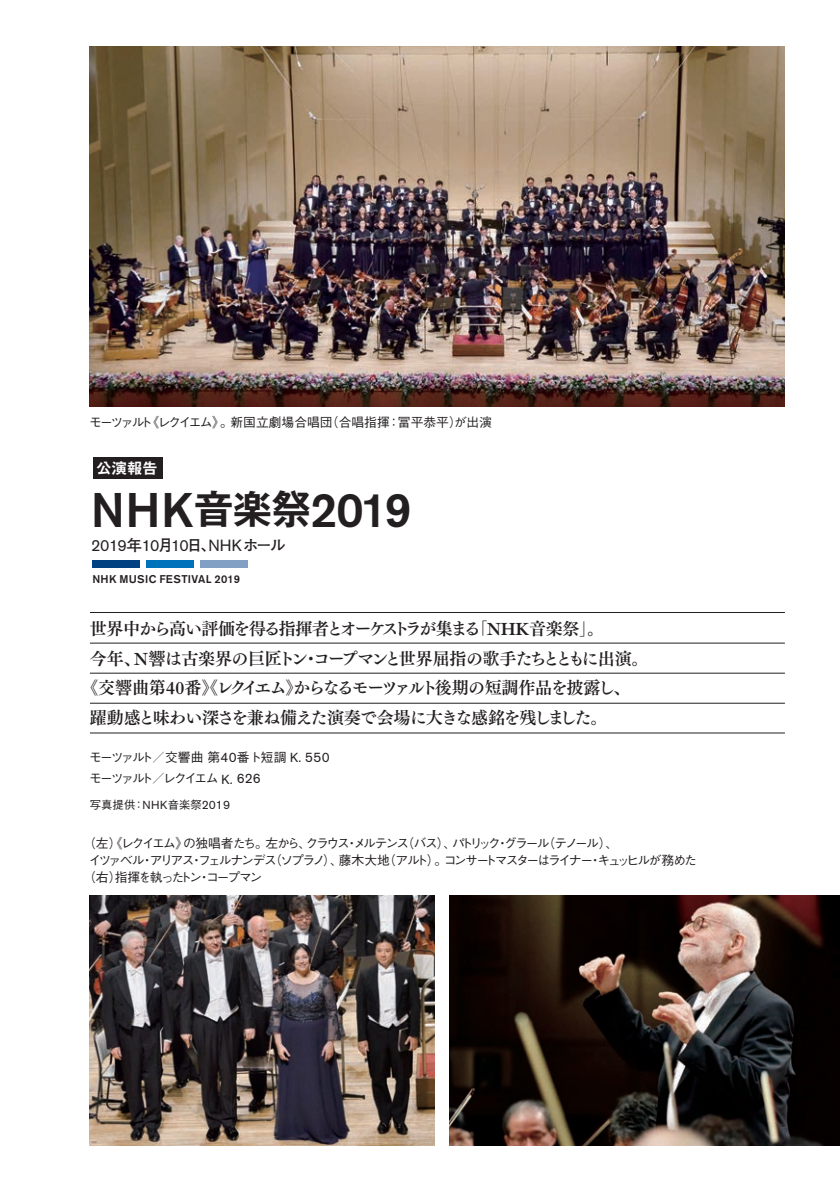
<style>
.page{position:relative;width:840px;height:1191px;background:#fff}
.page>*{position:absolute;margin:0;border:0;box-sizing:border-box;transform-origin:0 0}
.t1{font:500 48.2px "Akzidenz Grotesk BE";letter-spacing:-.015em;color:#231f20}
.t2{font:17px "Tsuku Min Pr 5 B";letter-spacing:-.11em;color:#231f20}
.t3{font:17px "Tsuku Min Pr 5 B";letter-spacing:-.045em;color:#231f20}
.t4{font:17px "Tsuku Min Pr 5 B";letter-spacing:-.105em;color:#231f20}
.t5{font:17px "Tsuku Min Pr 5 B";letter-spacing:-.07em;color:#231f20}
.t6{font:16px "Akzidenz Grotesk BE";letter-spacing:-.035em;color:#231f20}
.t7{font:15.6px "Midashi Go Pro MB31";color:#fff}
.t8{font:500 12.8px/21.2px "Gothic BBB Pro";letter-spacing:-.145em;color:#231f20}
.t9{font:500 12.8px "Gothic BBB Pro";letter-spacing:-.175em;color:#231f20}
.t10{font:500 12.8px "Gothic BBB Pro";color:#231f20}
.t11{font:500 11.4px "Gothic BBB Pro";color:#231f20}
.t12{font:500 11.2px "Akzidenz Grotesk BE";letter-spacing:.025em;color:#231f20}
.s1{font-family:"Gothic MB101 Pro De";font-weight:700;font-size:39.2px}
.s2{font-family:"Futo Go B101 Pro";font-weight:700;font-size:15.6px}
.s3{font-family:"Plantin";font-weight:600;font-size:17.6px}
.s4{font-family:"Plantin";font-weight:600;font-size:18px}
.s5{font-family:"Akzidenz Grotesk BE";font-weight:400;font-size:13.6px}
.s6{font-family:"Akzidenz Grotesk BE";font-weight:400;font-size:13px}
.s7{font-family:"Akzidenz Grotesk BE";font-weight:400;font-size:11.6px}
.s8{font-family:"Akzidenz Grotesk BE";font-weight:400;font-size:12.2px}
</style>
<div class="page">
<div style="left:92px;top:560px;width:47px;height:8px;background:#014081"></div>
<div style="left:146px;top:560px;width:48px;height:8px;background:#0072bc"></div>
<div style="left:200px;top:560px;width:48px;height:8px;background:#829fc4"></div>
<div style="left:93px;top:457px;width:69px;height:21px;background:#231f20"></div>
<hr style="left:90px;top:703px;width:694px;height:1px;background:#231f20">
<hr style="left:90px;top:732px;width:694px;height:1px;background:#231f20">
<hr style="left:90px;top:673px;width:694px;height:1px;background:#231f20">
<hr style="left:90px;top:643px;width:694px;height:1px;background:#231f20">
<hr style="left:90px;top:612px;width:694px;height:1px;background:#231f20">
<img style="left:449px;top:896px;width:390px;height:249px">
<img style="left:90px;top:896px;width:344px;height:249px">
<img style="left:90px;top:47px;width:694px;height:359px">
<p class="t10" style="left:89px;top:412px;width:404px">モーツァルト《レクイエム》。新国立劇場合唱団（合唱指揮：冨平恭平）が出演</p>
<p class="t7" style="left:96px;top:455px;width:63px">公演報告</p>
<h1 class="t1" style="left:91px;top:480px;width:322px">NHK<span class="s1">音楽祭</span>2019</h1>
<p class="t6" style="left:91px;top:536px;width:196px">2019<span class="s2">年</span>10<span class="s2">月</span>10<span class="s2">日、</span>NHK<span class="s2">ホール</span></p>
<p class="t12" style="left:92px;top:572px;width:149px">NHK MUSIC FESTIVAL 2019</p>
<h2 class="t4" style="left:90px;top:613px;width:515px">世界中から高い評価を得る指揮者とオーケストラが集まる「<span class="s3">NHK</span>音楽祭」。</h2>
<h2 class="t3" style="left:90px;top:643px;width:559px">今年、<span class="s3">N</span>響は古楽界の巨匠トン・コープマンと世界屈指の歌手たちとともに出演。</h2>
<h2 class="t2" style="left:81px;top:673px;width:550px">《交響曲第<span class="s4">40</span>番》《レクイエム》からなるモーツァルト後期の短調作品を披露し、</h2>
<h2 class="t5" style="left:90px;top:702px;width:518px">躍動感と味わい深さを兼ね備えた演奏で会場に大きな感銘を残しました。</h2>
<p class="t8" style="left:89px;top:745px;width:242px">モーツァルト／交響曲第<span class="s5">40</span>番ト短調 <span class="s6">K.</span> <span class="s5">550</span>モーツァルト／レクイエム <span class="s6">K.</span> <span class="s5">626</span></p>
<p class="t11" style="left:90px;top:795px;width:142px">写真提供：<span class="s7">NHK</span>音楽祭<span class="s8">2019</span></p>
<p class="t9" style="left:83px;top:833px;width:536px">（左）《レクイエム》の独唱者たち。左から、クラウス・メルテンス（バス）、パトリック・グラール（テノール）、</p>
<p class="t8" style="left:89px;top:848px;width:609px">イツァベル・アリアス・フェルナンデス（ソプラノ）、藤木大地（アルト）。コンサートマスターはライナー・キュッヒルが務めた</p>
<p class="t8" style="left:83px;top:865px;width:180px">（右）指揮を執ったトン・コープマン</p>
</div>
